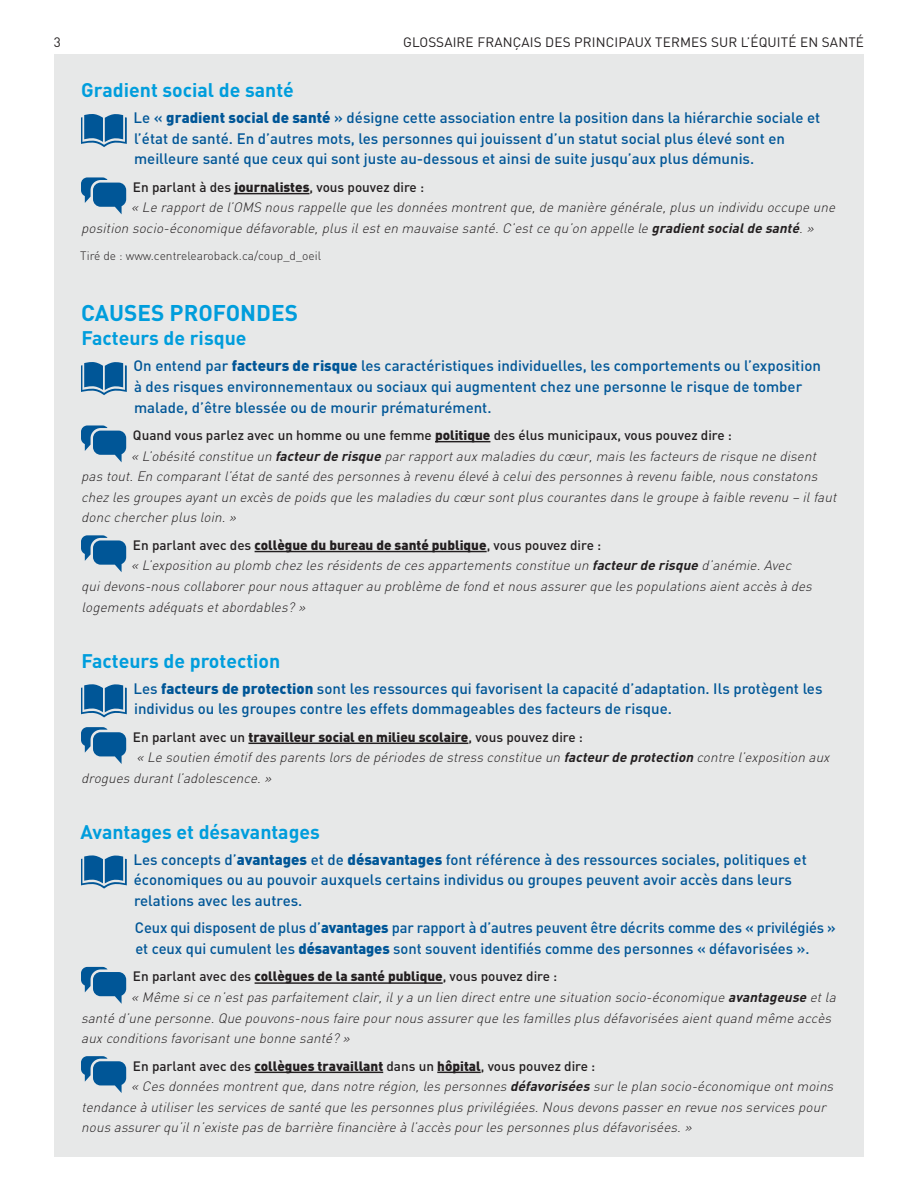
<style>
.page{position:relative;width:918px;height:1188px;background:#fff}
.page>*{position:absolute;margin:0;border:0;box-sizing:border-box;transform-origin:0 0}
.t1{font:700 22.5px "DIN";color:#009ddc}
.t2{font:700 19.5px "DIN";color:#009ddc}
.t3{font:500 15px/20.7px "DIN";color:#005697}
.t4{font:italic 300 13.5px "DIN";color:#231f20}
.t5{font:500 13.5px "DIN";color:#231f20}
.t6{font:900 13.5px "DIN";color:#231f20}
.t7{font:13.5px "DIN";letter-spacing:.01em;color:#231f20}
.t8{font:300 12px "DIN";color:#231f20}
.s1{font-weight:900}
.s2{font-weight:700}
.s3{font-weight:500}
</style>
<div class="page">
<div style="left:54px;top:54px;width:810px;height:1103px;background:#e7e8e8"></div>
<hr style="left:235px;top:193px;width:75px;height:1px;background:#231f20">
<hr style="left:435px;top:441px;width:55px;height:1px;background:#231f20">
<hr style="left:255px;top:551px;width:232px;height:1px;background:#231f20">
<hr style="left:248px;top:743px;width:220px;height:1px;background:#231f20">
<hr style="left:255px;top:982px;width:188px;height:2px;background:#231f20">
<hr style="left:255px;top:1072px;width:128px;height:1px;background:#231f20">
<hr style="left:437px;top:1072px;width:44px;height:1px;background:#231f20">
<svg style="left:81px;top:114px;width:46px;height:33px"></svg>
<svg style="left:81px;top:177px;width:45px;height:37px"></svg>
<svg style="left:81px;top:362px;width:46px;height:33px"></svg>
<svg style="left:81px;top:425px;width:45px;height:37px"></svg>
<svg style="left:81px;top:535px;width:45px;height:37px"></svg>
<svg style="left:81px;top:684px;width:46px;height:34px"></svg>
<svg style="left:81px;top:727px;width:45px;height:37px"></svg>
<svg style="left:81px;top:855px;width:46px;height:34px"></svg>
<svg style="left:81px;top:967px;width:45px;height:37px"></svg>
<svg style="left:81px;top:1056px;width:45px;height:37px"></svg>
<p class="t7" style="left:54px;top:33px;width:9px">3</p>
<p class="t7" style="left:403px;top:33px;width:462px">GLOSSAIRE FRANÇAIS DES PRINCIPAUX TERMES SUR L’ÉQUITÉ EN SANTÉ</p>
<h2 class="t2" style="left:81px;top:77px;width:214px">Gradient social de santé</h2>
<p class="t3" style="left:134px;top:107px;width:688px">Le « <span class="s1">gradient social de santé</span> » désigne cette association entre la position dans la hiérarchie sociale et l’état de santé. En d’autres mots, les personnes qui jouissent d’un statut social plus élevé sont en meilleure santé que ceux qui sont juste au-dessous et ainsi de suite jusqu’aux plus démunis.</p>
<p class="t5" style="left:133px;top:178px;width:293px">En parlant à des <span class="s1">journalistes</span>, vous pouvez dire :</p>
<p class="t4" style="left:131px;top:199px;width:709px">« Le rapportde l’OMS nous rappelle que les données montrentque,de manière générale,plus un individu occupe une</p>
<p class="t4" style="left:81px;top:220px;width:737px">position socio-économique défavorable,plus ilesten mauvaise santé.C’estce qu’on appelle le <span class="s2">gradientsocialde santé</span>.»</p>
<p class="t8" style="left:80px;top:249px;width:242px">Tiré de : www.centrelearoback.ca/coup_d_oeil</p>
<h1 class="t1" style="left:81px;top:298px;width:218px">CAUSES PROFONDES</h1>
<h2 class="t2" style="left:81px;top:325px;width:167px">Facteurs de risque</h2>
<p class="t3" style="left:134px;top:355px;width:689px">On entend par <span class="s1">facteurs de risque</span> les caractéristiques individuelles, les comportements ou l’exposition à des risques environnementaux ou sociaux qui augmentent chez une personne le risque de tomber malade, d’être blessée ou de mourir prématurément.</p>
<p class="t5" style="left:133px;top:426px;width:601px">Quand vous parlez avec un homme ou une femme <span class="s1">politique</span> des élus municipaux, vous pouvez dire :</p>
<p class="t4" style="left:131px;top:447px;width:690px">« L’obésité constitue un <span class="s2">facteurde risque</span> parrapportauxmaladies du cœur,mais les facteurs de risque ne disent</p>
<p class="t4" style="left:81px;top:468px;width:741px">pas tout.En comparantl’étatde santé des personnes à revenu élevé à celuides personnes à revenu faible,nous constatons</p>
<p class="t4" style="left:81px;top:489px;width:760px">chezles groupes ayantun excès de poids que les maladies du cœursontplus courantes dans le groupe à faible revenu – ilfaut</p>
<p class="t4" style="left:81px;top:509px;width:160px">donc chercherplus loin.»</p>
<p class="t5" style="left:133px;top:536px;width:470px">En parlant avec des <span class="s1">collègue du bureau de santé publique</span>, vous pouvez dire :</p>
<p class="t4" style="left:131px;top:557px;width:665px">« L’exposition au plomb chezles résidents de ces appartements constitue un <span class="s2">facteurde risque</span> d’anémie.Avec</p>
<p class="t4" style="left:81px;top:578px;width:736px">quidevons-nous collaborerpournous attaquerau problème de fond etnous assurerque les populations aientaccès à des</p>
<p class="t4" style="left:82px;top:598px;width:229px">logements adéquats etabordables? »</p>
<h2 class="t2" style="left:81px;top:648px;width:201px">Facteurs de protection</h2>
<p class="t3" style="left:134px;top:677px;width:691px">Les <span class="s1">facteurs de protection</span> sont les ressources qui favorisent la capacité d’adaptation. I ls protègent les individus ou les groupes contre les effets dommageables des facteurs de risque.</p>
<p class="t6" style="left:133px;top:728px;width:452px"><span class="s3">En parlant avec un</span> travailleur social en milieu scolaire<span class="s3">, vous pouvez dire :</span></p>
<p class="t4" style="left:136px;top:749px;width:698px">« Le soutien émotifdes parents lors de périodes de stress constitue un <span class="s2">facteurde protection</span> contre l’exposition aux</p>
<p class="t4" style="left:81px;top:770px;width:195px">drogues durantl’adolescence.»</p>
<h2 class="t2" style="left:81px;top:819px;width:241px">Avantages et désavantages</h2>
<p class="t3" style="left:134px;top:848px;width:675px">Les concepts d’<span class="s1">avantages</span> et de <span class="s1">désavantages</span> font référence à des ressources sociales, politiques et économiques ou au pouvoir auxquels certains individus ou groupes peuvent avoir accès dans leurs relations avec les autres.</p>
<p class="t3" style="left:81px;top:917px;width:22px">C</p>
<p class="t3" style="left:135px;top:917px;width:702px;text-indent:9px">eux qui disposent de plus d’<span class="s1">avantages</span> par rapport à d’autres peuvent être décrits comme des « privilégiés » et ceux qui cumulent les <span class="s1">désavantages</span> sont souvent identifiés comme des personnes « défavorisées ».</p>
<p class="t5" style="left:133px;top:968px;width:426px">En parlant avec des <span class="s1">collègues de la santé publique</span>, vous pouvez dire :</p>
<p class="t4" style="left:131px;top:989px;width:710px">« Même sice n’estpas parfaitementclair,ilya un lien directentre une situation socio-économique <span class="s2">avantageuse</span> etla</p>
<p class="t4" style="left:81px;top:1009px;width:755px">santé d’une personne.Que pouvons-nous faire pournous assurerque les familles plus défavorisées aientquand même accès</p>
<p class="t4" style="left:81px;top:1030px;width:273px">auxconditions favorisantune bonne santé? »</p>
<p class="t5" style="left:133px;top:1057px;width:464px">En parlant avec des <span class="s1">collègues travaillant</span> dans un <span class="s1">hôpital</span>, vous pouvez dire :</p>
<p class="t4" style="left:131px;top:1078px;width:707px">« Ces données montrentque,dans notre région,les personnes <span class="s2">défavorisées</span> surle plan socio-économique ontmoins</p>
<p class="t4" style="left:81px;top:1099px;width:749px">tendance à utiliserles services de santé que les personnes plus privilégiées.Nous devons passeren revue nos services pour</p>
<p class="t4" style="left:81px;top:1119px;width:615px">nous assurerqu’iln’existe pas de barrière financière à l’accès pourles personnes plus défavorisées.»</p>
</div>
